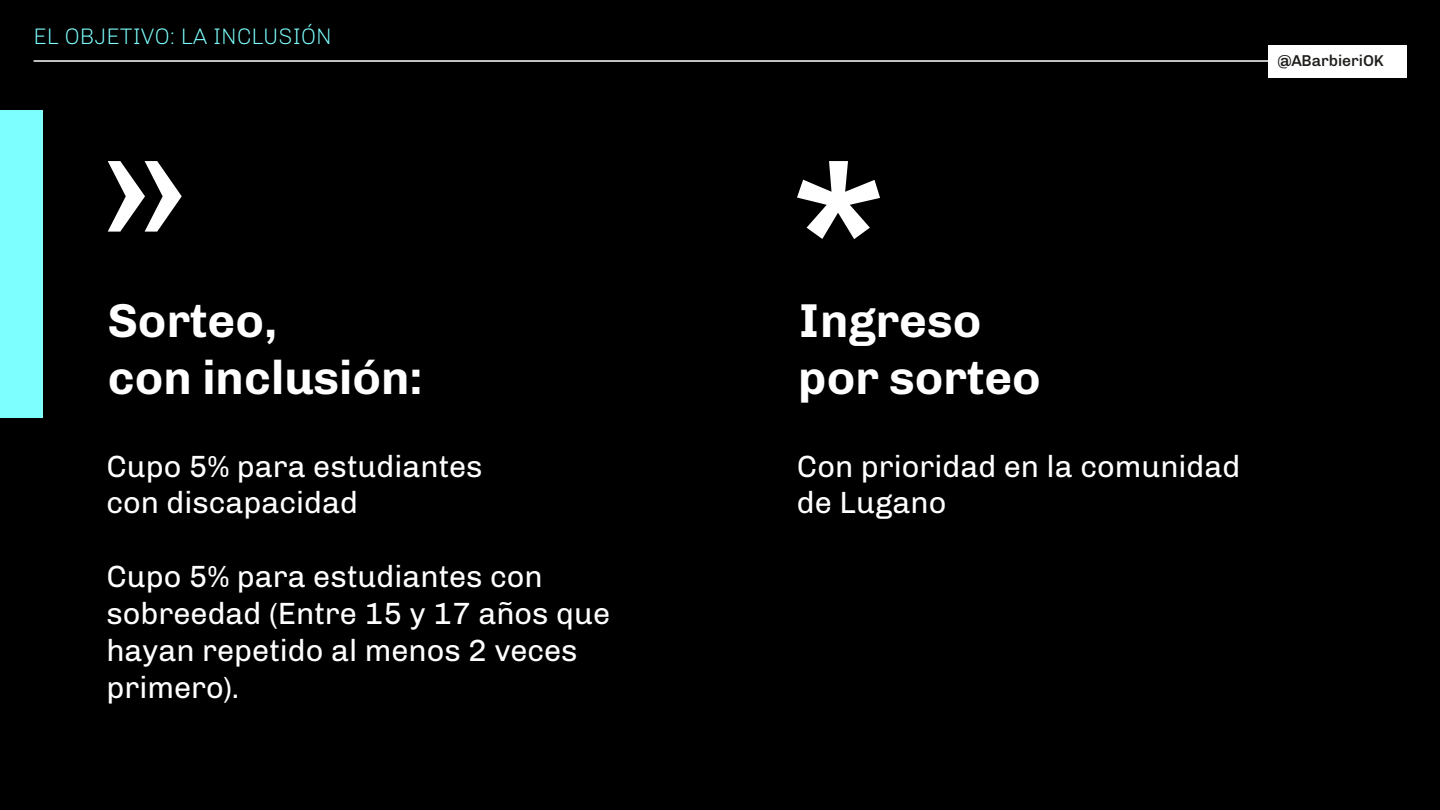
<style>
.page{position:relative;width:1440px;height:810px;background:#fff}
.page>*{position:absolute;margin:0;border:0;box-sizing:border-box;transform-origin:0 0}
.t1{font:700 47.62px/57.2px "Chivo";color:#fff}
.t2{font:30.75px/36.9px "Chivo";color:#fff}
.t3{font:100 22.5px "Chivo";color:#7effff}
.t4{font:500 15.75px "Chivo";color:#1d1d1b}
</style>
<div class="page">
<div style="left:0;top:39px;width:1440px;height:771px;background:#000"></div>
<svg style="left:797px;top:161px;width:83px;height:78px"></svg>
<svg style="left:108px;top:161px;width:74px;height:71px"></svg>
<div style="left:0;top:110px;width:43px;height:308px;background:#7effff"></div>
<div style="left:0;top:0;width:1440px;height:61px;background:#000"></div>
<hr style="left:34px;top:60px;width:1372px;height:2px;background:#fff">
<div style="left:1268px;top:45px;width:138px;height:32px;background:#fff"></div>
<p class="t3" style="left:34px;top:20px;width:300px">EL OBJETIVO: LA INCLUSIÓN</p>
<h1 class="t1" style="left:108px;top:290px;width:317px">Sorteo,<br>con inclusión:</h1>
<p class="t2" style="left:106px;top:446px;width:378px">Cupo 5% para estudiantes con discapacidad</p>
<p class="t2" style="left:106px;top:556px;width:505px">Cupo 5% para estudiantes con sobreedad (Entre 15 y 17 años que hayan repetido al menos 2 veces primero).</p>
<p class="t4" style="left:1277px;top:48px;width:108px">@ABarbieriOK</p>
<h1 class="t1" style="left:798px;top:290px;width:244px">Ingreso por sorteo</h1>
<p class="t2" style="left:797px;top:446px;width:445px">Con prioridad en la comunidad de Lugano</p>
</div>
